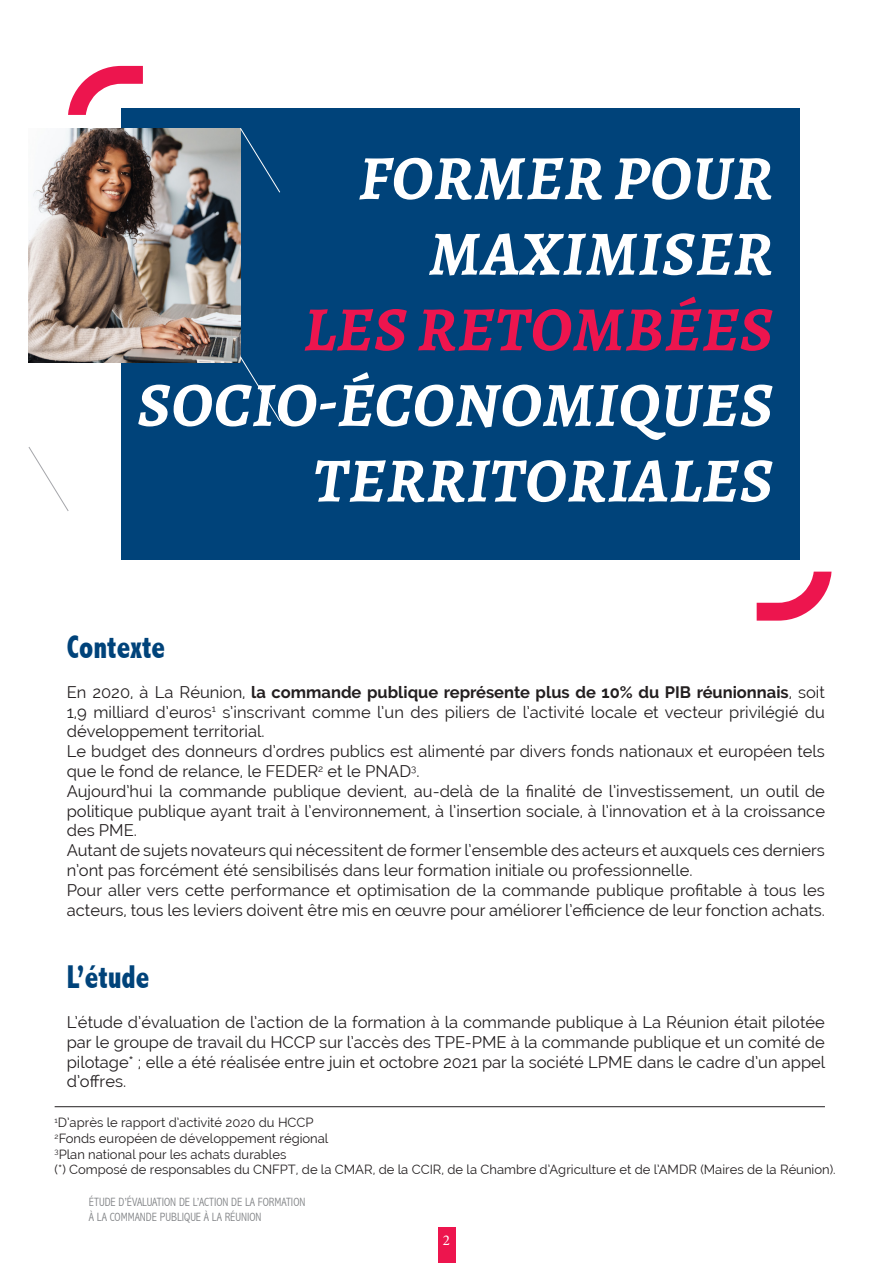
<style>
.page{position:relative;width:893px;height:1263px;background:#fff}
.page>*{position:absolute;margin:0;border:0;box-sizing:border-box;transform-origin:0 0}
.t1{font:italic 700 63px/75.6px "Alegreya";letter-spacing:.02em;color:#fff;text-align:right}
.t2{font:italic 700 63px "Alegreya";letter-spacing:.02em;color:#ed154e}
.t3{font:800 condensed 33px "Abadi";color:#00437a;scale:.88 1}
.t4{font:16.5px/19.8px "Raleway";color:#231f20;text-align:justify}
.t5{font:15px "Minion Pro";color:#fff}
.footnote_text{font:13.05px "Raleway";color:#231f20}
.t6{font:300 condensed 12px/15px "Abadi";color:#828487}
.s1{font-weight:700}
</style>
<div class="page">
<svg style="left:28px;top:447px;width:41px;height:64px"></svg>
<div style="left:121px;top:108px;width:678px;height:451px;background:#00437a"></div>
<svg style="left:68px;top:66px;width:75px;height:49px"></svg>
<svg style="left:757px;top:572px;width:74px;height:49px"></svg>
<img style="left:29px;top:128px;width:211px;height:234px">
<svg style="left:240px;top:128px;width:40px;height:65px"></svg>
<svg style="left:240px;top:356px;width:40px;height:65px"></svg>
<hr style="left:55px;top:1106px;width:770px;height:1px;background:#231f20">
<div style="left:438px;top:1228px;width:17px;height:35px;background:#ed154e"></div>
<p class="t1" style="left:359px;top:138px;width:415px">FORMER POUR<br>MAXIMISER</p>
<p class="t2" style="left:304px;top:283px;width:470px">LES RETOMBÉES</p>
<p class="t1" style="left:138px;top:365px;width:637px">SOCIO-ÉCONOMIQUES<br>TERRITORIALES</p>
<p class="t3" style="left:67px;top:628px;width:113px">Contexte</p>
<p class="t4" style="left:67px;top:682px;width:760px">En 2020, à La Réunion, <span class="s1">la commande publique représente plus de 10% du PIB réunionnais</span>, soit 1,9 milliard d’euros<sup>1</sup> s’inscrivant comme l’un des piliers de l’activité locale et vecteur privilégié du développement territorial.</p>
<p class="t4" style="left:67px;top:741px;width:760px">Le budget des donneurs d’ordres publics est alimenté par divers fonds nationaux et européen tels que le fond de relance, le FEDER<sup>2</sup> et le PNAD<sup>3</sup>.</p>
<p class="t4" style="left:67px;top:781px;width:760px">Aujourd’hui la commande publique devient, au-delà de la finalité de l’investissement, un outil de politique publique ayant trait à l’environnement, à l’insertion sociale, à l’innovation et à la croissance des PME.</p>
<p class="t4" style="left:67px;top:840px;width:760px">Autant de sujets novateurs qui nécessitent de former l’ensemble des acteurs et auxquels ces derniers n’ont pas forcément été sensibilisés dans leur formation initiale ou professionnelle.</p>
<p class="t4" style="left:67px;top:880px;width:760px">Pour aller vers cette performance et optimisation de la commande publique profitable à tous les acteurs, tous les leviers doivent être mis en œuvre pour améliorer l’efficience de leur fonction achats.</p>
<p class="t3" style="left:67px;top:958px;width:96px">L’étude</p>
<p class="t4" style="left:67px;top:1012px;width:760px">L’étude d’évaluation de l’action de la formation à la commande publique à La Réunion était pilotée par le groupe de travail du HCCP sur l’accès des TPE-PME à la commande publique et un comité de pilotage* ; elle a été réalisée entre juin et octobre 2021 par la société LPME dans le cadre d’un appel d’offres.</p>
<p class="footnote_text" style="left:55px;top:1115px;width:261px"><sup>1</sup>D’après le rapport d’activité 2020 du HCCP</p>
<p class="footnote_text" style="left:55px;top:1131px;width:275px"><sup>2</sup>Fonds européen de développement régional</p>
<p class="footnote_text" style="left:55px;top:1146px;width:233px"><sup>3</sup>Plan national pour les achats durables</p>
<p class="footnote_text" style="left:55px;top:1162px;width:782px">(*) Composé de responsables du CNFPT, de la CMAR, de la CCIR, de la Chambre d’Agriculture et de l’AMDR (Maires de la Réunion).</p>
<p class="t6" style="left:89px;top:1194px;width:218px">ÉTUDE D’ÉVALUATION DE L’ACTION DE LA FORMATION<br>À LA COMMANDE PUBLIQUE À LA RÉUNION</p>
<p class="t5" style="left:443px;top:1230px;width:9px">2</p>
</div>
